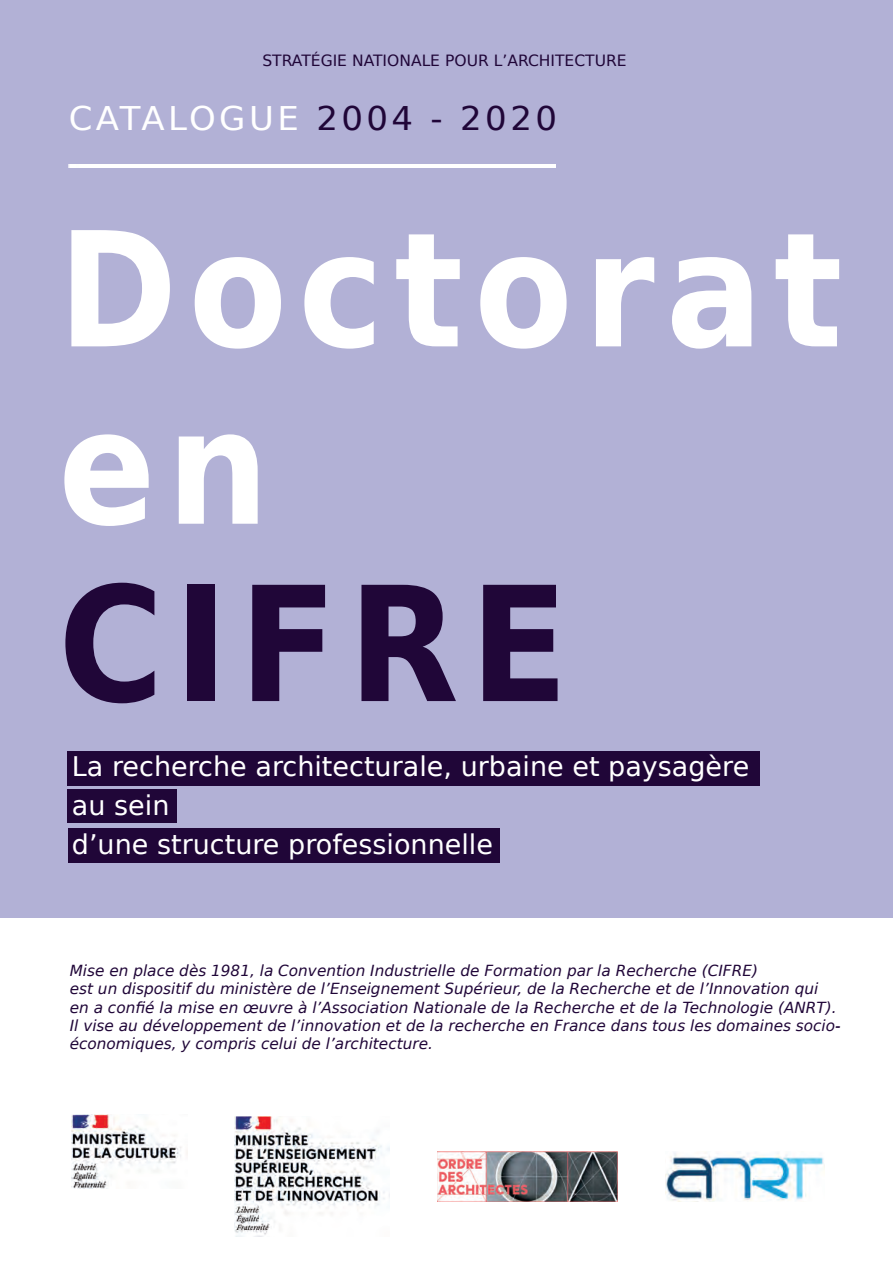
<style>
.page{position:relative;width:893px;height:1263px;background:#fff}
.page>*{position:absolute;margin:0;border:0;box-sizing:border-box;transform-origin:0 0}
.t1{font:700 159.45px/177.3px "DejaVu Sans Condensed";letter-spacing:.07em;color:#fff}
.t2{font:700 159.45px "DejaVu Sans Condensed";letter-spacing:.07em;color:#200638}
.t3{font:32.7px "DejaVu Sans";letter-spacing:.1em;color:#fff;scale:1.04 1}
.t4{font:27px/39px "DejaVu Sans";color:#fff}
.t5{font:15.6px "DejaVu Sans";color:#200638}
.t6{font:italic 15.3px/18.3px "DejaVu Sans";color:#200638}
.s1{color:#200638}
</style>
<div class="page">
<div style="left:0;top:0;width:893px;height:918px;background:#b2b1d6"></div>
<div style="left:68px;top:752px;width:692px;height:34px;background:#200638"></div>
<div style="left:68px;top:789px;width:109px;height:34px;background:#200638"></div>
<div style="left:69px;top:828px;width:431px;height:34px;background:#200638"></div>
<img style="left:69px;top:165px;width:487px;height:2px">
<img style="left:437px;top:1151px;width:181px;height:50px">
<img style="left:665px;top:1152px;width:160px;height:49px">
<img style="left:72px;top:1114px;width:115px;height:74px">
<img style="left:235px;top:1116px;width:155px;height:120px">
<p class="t5" style="left:262px;top:48px;width:366px">STRATÉGIE NATIONALE POUR L’ARCHITECTURE</p>
<h2 class="t3" style="left:69px;top:91px;width:471px">CATALOGUE <span class="s1">2004 - 2020</span></h2>
<h1 class="t1" style="left:58px;top:197px;width:786px">Doctorat en</h1>
<h1 class="t2" style="left:58px;top:514px;width:511px">CIFRE</h1>
<h3 class="t4" style="left:72px;top:746px;width:679px">La recherche architecturale, urbaine et paysagère au sein<br>d’une structure professionnelle</h3>
<p class="t6" style="left:70px;top:961px;width:772px">Mise en place dès 1981, la Convention Industrielle de Formation par la Recherche (CIFRE)<br>est un dispositif du ministère de l’Enseignement Supérieur, de la Recherche et de l’Innovation qui en a confié la mise en œuvre à l’Association Nationale de la Recherche et de la Technologie (ANRT).<br>Il vise au développement de l’innovation et de la recherche en France dans tous les domaines socio&shy;économiques, y compris celui de l’architecture.</p>
</div>
